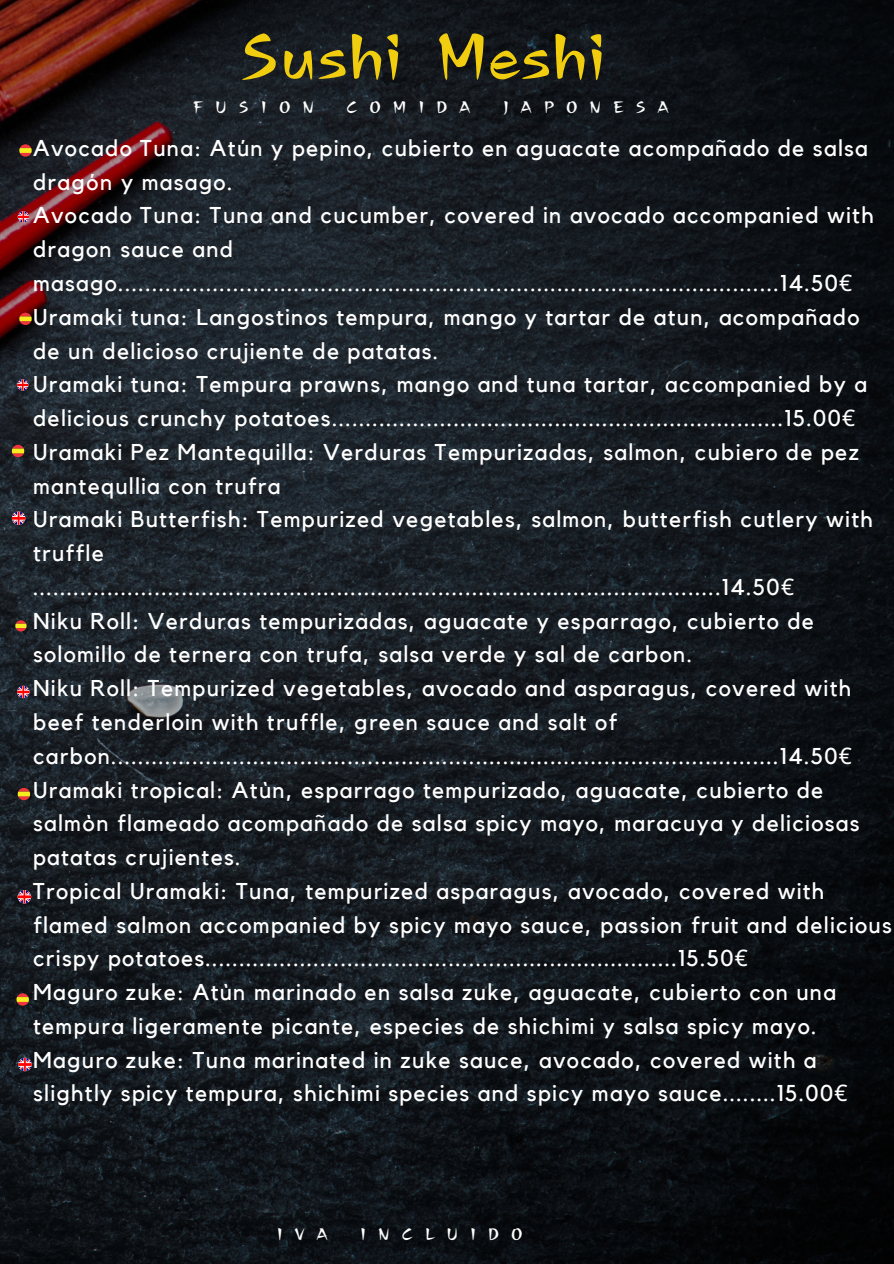
<style>
.page{position:relative;width:894px;height:1264px;background:#fff}
.page>*{position:absolute;margin:0;border:0;box-sizing:border-box;transform-origin:0 0}
.t1{font:64.8px "TEST Pop Fury B";color:#f1cd0f}
.t2{font:22.8px/33.8px "Kollektif";letter-spacing:.055em;color:#fff}
.t3{font:16.65px "TEST Pop Fury B";letter-spacing:.715em;color:#fff}
.s1{font-family:"Noto Sans"}
</style>
<div class="page">
<img style="left:0;top:0;width:893px;height:1263px">
<svg style="left:12px;top:511px;width:13px;height:14px"></svg>
<svg style="left:18px;top:787px;width:12px;height:13px"></svg>
<svg style="left:18px;top:890px;width:13px;height:13px"></svg>
<svg style="left:12px;top:445px;width:12px;height:12px"></svg>
<svg style="left:19px;top:313px;width:13px;height:12px"></svg>
<svg style="left:19px;top:144px;width:13px;height:13px"></svg>
<svg style="left:18px;top:211px;width:11px;height:11px"></svg>
<svg style="left:17px;top:993px;width:12px;height:12px"></svg>
<svg style="left:18px;top:1057px;width:14px;height:14px"></svg>
<svg style="left:17px;top:379px;width:11px;height:11px"></svg>
<svg style="left:17px;top:685px;width:12px;height:13px"></svg>
<svg style="left:15px;top:620px;width:12px;height:11px"></svg>
<p class="t1" style="left:239px;top:22px;width:368px">Sushi Meshi</p>
<p class="t3" style="left:193px;top:99px;width:122px">FUSION</p>
<p class="t3" style="left:346px;top:99px;width:126px">COMIDA</p>
<p class="t3" style="left:502px;top:99px;width:167px">JAPONESA</p>
<h1 class="t2" style="left:33px;top:132px;width:860px">Avocado Tuna: Atún y pepino, cubierto en aguacate acompañado de salsa dragón y masago.<br>Avocado Tuna: Tuna and cucumber, covered in avocado accompanied with dragon sauce and masago..................................................................................................14.50<span class="s1">€ </span>Uramaki tuna: Langostinos tempura, mango y tartar de atun, acompañado<br>de un delicioso crujiente de patatas.<br>Uramaki tuna: Tempura prawns, mango and tuna tartar, accompanied by a delicious crunchy potatoes...................................................................15.00<span class="s1">€ </span>Uramaki Pez Mantequilla: Verduras Tempurizadas, salmon, cubiero de pez mantequllia con trufra<br>Uramaki Butterfish: Tempurized vegetables, salmon, butterfish cutlery with truffle<br>......................................................................................................14.50<span class="s1">€<br></span>Niku Roll: Verduras tempurizadas, aguacate y esparrago, cubierto de solomillo de ternera con trufa, salsa verde y sal de carbon.<br>Niku Roll: Tempurized vegetables, avocado and asparagus, covered with beef tenderloin with truffle, green sauce and salt of carbon...................................................................................................14.50<span class="s1">€ </span>Uramaki tropical: Atùn, esparrago tempurizado, aguacate, cubierto de salmòn flameado acompañado de salsa spicy mayo, maracuya y deliciosas patatas crujientes.<br>Tropical Uramaki: Tuna, tempurized asparagus, avocado, covered with flamed salmon accompanied by spicy mayo sauce, passion fruit and delicious crispy potatoes......................................................................15.50<span class="s1">€<br></span>Maguro zuke: Atùn marinado en salsa zuke, aguacate, cubierto con una tempura ligeramente picante, especies de shichimi y salsa spicy mayo.<br>Maguro zuke: Tuna marinated in zuke sauce, avocado, covered with a slightly spicy tempura, shichimi species and spicy mayo sauce........15.00<span class="s1">€</span></h1>
<p class="t3" style="left:277px;top:1225px;width:52px">IVA</p>
<p class="t3" style="left:360px;top:1225px;width:164px">INCLUIDO</p>
</div>
